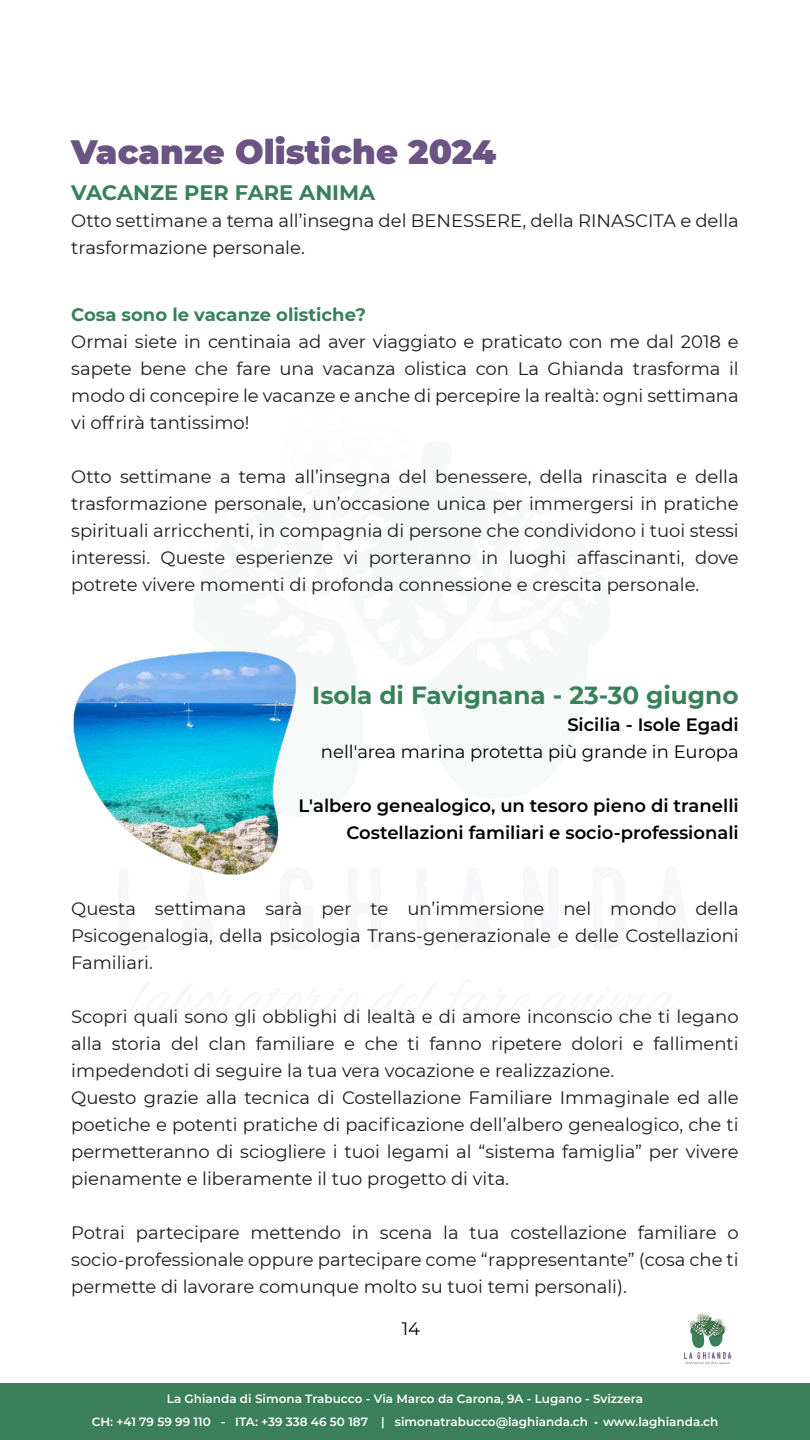
<style>
.page{position:relative;width:810px;height:1440px;background:#fff}
.page>*{position:absolute;margin:0;border:0;box-sizing:border-box;transform-origin:0 0}
.t1{font:900 33.75px "Montserrat";color:#6b5384}
.t2{font:700 24.75px "Montserrat";color:#39815a}
.t3{font:700 21px "Montserrat";color:#39815a}
.t4{font:18px/27px "Montserrat";color:#1d1d1b;text-align:justify}
.t5{font:600 18px/27px "Montserrat";color:#000;text-align:right}
.t6{font:18px "Montserrat";color:#000}
.t7{font:700 18px "Montserrat";color:#39815a}
.t8{font:600 12px/22.5px "Montserrat";color:#fff;text-align:center}
.s1{font-family:"Myriad Pro";font-weight:400}
</style>
<div class="page">
<div style="left:0;top:1384px;width:810px;height:56px;background:#3b805a"></div>
<img style="left:697px;top:1313px;width:35px;height:45px">
<svg style="left:684px;top:1317px;width:47px;height:48px"></svg>
<img style="left:73px;top:651px;width:223px;height:224px">
<h1 class="t1" style="left:71px;top:126px;width:427px">Vacanze Olistiche 2024</h1>
<p class="t3" style="left:71px;top:177px;width:306px">VACANZE PER FARE ANIMA</p>
<p class="t4" style="left:71px;top:206px;width:669px">Otto settimane a tema all’insegna del BENESSERE, della RINASCITA e della trasformazione personale.</p>
<p class="t7" style="left:71px;top:302px;width:296px">Cosa sono le vacanze olistiche?</p>
<p class="t4" style="left:71px;top:328px;width:669px">Ormai siete in centinaia ad aver viaggiato e praticato con me dal 2018 e sapete bene che fare una vacanza olistica con La Ghianda trasforma il modo di concepire le vacanze e anche di percepire la realtà: ogni settimana vi offrirà tantissimo!</p>
<p class="t4" style="left:71px;top:463px;width:669px">Otto settimane a tema all’insegna del benessere, della rinascita e della trasformazione personale, un’occasione unica per immergersi in pratiche spirituali arricchenti, in compagnia di persone che condividono i tuoi stessi interessi. Queste esperienze vi porteranno in luoghi affascinanti, dove potrete vivere momenti di profonda connessione e crescita personale.</p>
<h2 class="t2" style="left:312px;top:677px;width:428px">Isola di Favignana - 23-30 giugno</h2>
<p class="t5" style="left:567px;top:710px;width:173px">Sicilia - Isole Egadi</p>
<p class="t6" style="left:321px;top:739px;width:419px">nell'area marina protetta più grande in Europa</p>
<p class="t5" style="left:298px;top:791px;width:442px">L'albero genealogico, un tesoro pieno di tranelli<br>Costellazioni familiari e socio-professionali</p>
<p class="t4" style="left:71px;top:895px;width:669px">Questa settimana sarà per te un’immersione nel mondo della Psicogenalogia, della psicologia Trans-generazionale e delle Costellazioni Familiari.</p>
<p class="t4" style="left:71px;top:1003px;width:669px;text-align:left">Scopri quali sono gli obblighi di lealtà e di amore inconscio che ti legano alla storia del clan familiare e che ti fanno ripetere dolori e fallimenti impedendoti di seguire la tua vera vocazione e realizzazione.<br>Questo grazie alla tecnica di Costellazione Familiare Immaginale ed alle poetiche e potenti pratiche di pacificazione dell’albero genealogico, che ti permetteranno di sciogliere i tuoi legami al “sistema famiglia” per vivere pienamente e liberamente il tuo progetto di vita.</p>
<p class="t4" style="left:71px;top:1219px;width:669px">Potrai partecipare mettendo in scena la tua costellazione familiare o socio-professionale oppure partecipare come “rappresentante” (cosa che ti permette di lavorare comunque molto su tuoi temi personali).</p>
<p class="t6" style="left:402px;top:1317px;width:20px">14</p>
<p class="t8" style="left:92px;top:1387px;width:628px">La Ghianda di Simona Trabucco - Via Marco da Carona, 9A - Lugano - Svizzera<br>CH: +41 79 59 99 110 - ITA: +39 338 46 50 187 | simonatrabucco@laghianda.ch <span class="s1">•</span> www.laghianda.ch</p>
</div>
